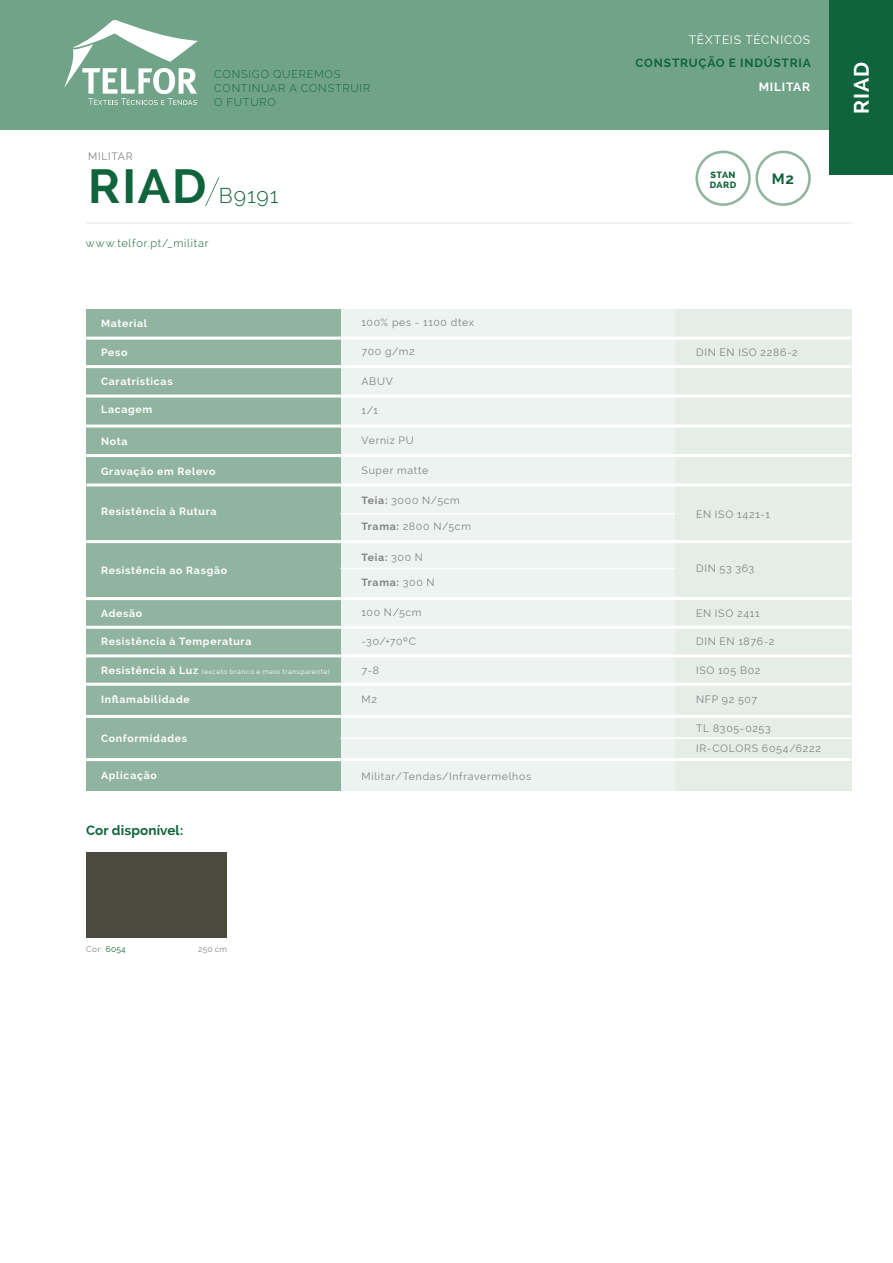
<style>
.page{position:relative;width:893px;height:1263px;background:#fff}
.page>*{position:absolute;margin:0;border:0;box-sizing:border-box;transform-origin:0 0}
.t1{font:700 48px "Raleway";color:#10643c}
.t2{font:300 21px "Raleway";letter-spacing:.04em;color:#11643c}
.t3{font:700 21px "Raleway";color:#fff}
.t4{font:700 15px "Raleway";color:#11643c}
.t5{font:700 13.5px "Raleway";letter-spacing:.01em;color:#10643c}
.t6{font:700 12px "Raleway";letter-spacing:.06em;color:#10643c}
.t7{font:12px "Raleway";letter-spacing:.06em;color:#fff}
.t8{font:700 12px "Raleway";letter-spacing:.06em;color:#fff}
.t9{font:300 11.1px/13.8px "Raleway";letter-spacing:.065em;color:#10643c}
.t10{font:10.5px/19.5px "Raleway";letter-spacing:.07em;color:#808285}
.t11{font:700 10.5px "Raleway";letter-spacing:.07em;color:#fff}
.t12{font:700 10.5px "Raleway";letter-spacing:.07em;color:#808285}
.t13{font:800 9.15px/10.2px "Raleway";letter-spacing:.045em;color:#11643c}
.t14{font:8.25px "Raleway";letter-spacing:.025em;color:#808285}
.t15{font:6.75px "Raleway";letter-spacing:.07em;color:#fff}
.s1{font-weight:700}
.s2{font-weight:400}
.s3{font-weight:700;font-size:10.5px}
.s4{color:#10643c}
</style>
<div class="page">
<div style="left:0;top:0;width:893px;height:129px;background:#71a389"></div>
<div style="left:829px;top:0;width:64px;height:174px;background:#10643c"></div>
<svg style="left:64px;top:20px;width:134px;height:85px"></svg>
<hr style="left:86px;top:222px;width:765px;height:2px;background:#e8e8e9">
<div style="left:675px;top:309px;width:176px;height:481px;background:#e5ede7"></div>
<div style="left:340px;top:309px;width:335px;height:481px;background:#edf3f0"></div>
<div style="left:86px;top:309px;width:254px;height:481px;background:#91b4a0"></div>
<hr style="left:86px;top:337px;width:765px;height:3px;background:#fff">
<hr style="left:86px;top:365px;width:765px;height:3px;background:#fff">
<hr style="left:86px;top:454px;width:765px;height:3px;background:#fff">
<hr style="left:86px;top:597px;width:765px;height:3px;background:#fff">
<hr style="left:86px;top:540px;width:765px;height:3px;background:#fff">
<hr style="left:86px;top:683px;width:765px;height:3px;background:#fff">
<hr style="left:86px;top:483px;width:765px;height:3px;background:#fff">
<hr style="left:86px;top:758px;width:765px;height:3px;background:#fff">
<hr style="left:86px;top:395px;width:765px;height:3px;background:#fff">
<hr style="left:86px;top:425px;width:765px;height:3px;background:#fff">
<hr style="left:86px;top:626px;width:765px;height:3px;background:#fff">
<hr style="left:86px;top:654px;width:765px;height:3px;background:#fff">
<hr style="left:340px;top:513px;width:335px;height:1px;background:#fff">
<hr style="left:340px;top:568px;width:335px;height:1px;background:#fff">
<hr style="left:340px;top:737px;width:511px;height:2px;background:#fff">
<hr style="left:86px;top:715px;width:765px;height:3px;background:#fff">
<div style="left:86px;top:853px;width:141px;height:85px;background:#4b4c3e"></div>
<svg style="left:695px;top:151px;width:116px;height:55px"></svg>
<svg style="left:205px;top:177px;width:14px;height:29px"></svg>
<p class="t7" style="left:689px;top:33px;width:123px">TÊXTEIS TÉCNICOS</p>
<p class="t6" style="left:636px;top:56px;width:177px">CONSTRUÇÃO E INDÚSTRIA</p>
<p class="t9" style="left:214px;top:68px;width:158px">CONSIGO QUEREMOS<br>CONTINUAR A CONSTRUIR<br>O FUTURO</p>
<p class="t8" style="left:759px;top:80px;width:53px">MILITAR</p>
<p class="t10" style="left:88px;top:147px;width:46px">MILITAR</p>
<h1 class="t1" style="left:88px;top:158px;width:120px">RIAD</h1>
<h2 class="t2" style="left:219px;top:183px;width:61px">B9191</h2>
<p class="t13" style="left:710px;top:169px;width:28px">STAN<br>DARD</p>
<h3 class="t4" style="left:772px;top:171px;width:23px">M2</h3>
<p class="t9" style="left:86px;top:237px;width:124px">www.telfor.pt/_militar</p>
<p class="t11" style="left:101px;top:318px;width:48px">Material</p>
<p class="t10" style="left:361px;top:313px;width:114px">100% pes - 1100 dtex</p>
<p class="t11" style="left:101px;top:346px;width:28px">Peso</p>
<p class="t10" style="left:361px;top:341px;width:55px">700 g/m2</p>
<p class="t11" style="left:101px;top:376px;width:73px">Caratrísticas</p>
<p class="t10" style="left:361px;top:371px;width:33px">ABUV</p>
<p class="t11" style="left:101px;top:404px;width:53px">Lacagem</p>
<p class="t10" style="left:361px;top:401px;width:18px">1/1</p>
<p class="t11" style="left:101px;top:435px;width:28px">Nota</p>
<p class="t10" style="left:361px;top:431px;width:54px">Verniz PU</p>
<p class="t10" style="left:361px;top:460px;width:68px">Super matte</p>
<p class="t11" style="left:101px;top:466px;width:116px">Gravação em Relevo</p>
<p class="t11" style="left:101px;top:505px;width:117px">Resistência à Rutura</p>
<p class="t11" style="left:101px;top:564px;width:128px">Resistência ao Rasgão</p>
<p class="t11" style="left:101px;top:607px;width:43px">Adesão</p>
<p class="t10" style="left:361px;top:491px;width:100px"><span class="s1">Teia:</span> 3000 N/5cm</p>
<p class="t10" style="left:361px;top:516px;width:111px"><span class="s1">Trama:</span> 2800 N/5cm</p>
<p class="t12" style="left:361px;top:551px;width:63px">Teia: <span class="s2">300 N</span></p>
<p class="t12" style="left:361px;top:577px;width:75px">Trama: <span class="s2">300 N</span></p>
<p class="t10" style="left:361px;top:602px;width:62px">100 N/5cm</p>
<p class="t11" style="left:101px;top:636px;width:152px">Resistência à Temperatura</p>
<p class="t10" style="left:361px;top:632px;width:56px">-30/+70ºC</p>
<p class="t15" style="left:101px;top:668px;width:230px"><span class="s3">Resistência à Luz</span> (exceto branco e meio transparente)</p>
<p class="t10" style="left:361px;top:660px;width:19px">7-8</p>
<p class="t11" style="left:101px;top:694px;width:90px">Inflamabilidade</p>
<p class="t10" style="left:361px;top:690px;width:17px">M2</p>
<p class="t11" style="left:101px;top:732px;width:88px">Conformidades</p>
<p class="t11" style="left:101px;top:769px;width:57px">Aplicação</p>
<p class="t10" style="left:361px;top:767px;width:171px">Militar/Tendas/Infravermelhos</p>
<p class="t5" style="left:86px;top:822px;width:99px">Cor disponível:</p>
<p class="t10" style="left:696px;top:343px;width:103px">DIN EN ISO 2286-2</p>
<p class="t10" style="left:696px;top:504px;width:75px">EN ISO 1421-1</p>
<p class="t10" style="left:696px;top:559px;width:60px">DIN 53 363</p>
<p class="t10" style="left:696px;top:604px;width:65px">EN ISO 2411</p>
<p class="t10" style="left:696px;top:632px;width:80px">DIN EN 1876-2</p>
<p class="t10" style="left:696px;top:660px;width:66px">ISO 105 B02</p>
<p class="t10" style="left:696px;top:690px;width:63px">NFP 92 507</p>
<p class="t10" style="left:696px;top:719px;width:126px">TL 8305-0253<br>IR-COLORS 6054/6222</p>
<h2 class="t3" style="left:849px;top:114px;width:54px;rotate:-90deg">RIAD</h2>
<p class="t14" style="left:86px;top:944px;width:41px">Cor: <span class="s4">6054</span></p>
<p class="t14" style="left:198px;top:944px;width:30px">250 cm</p>
</div>
